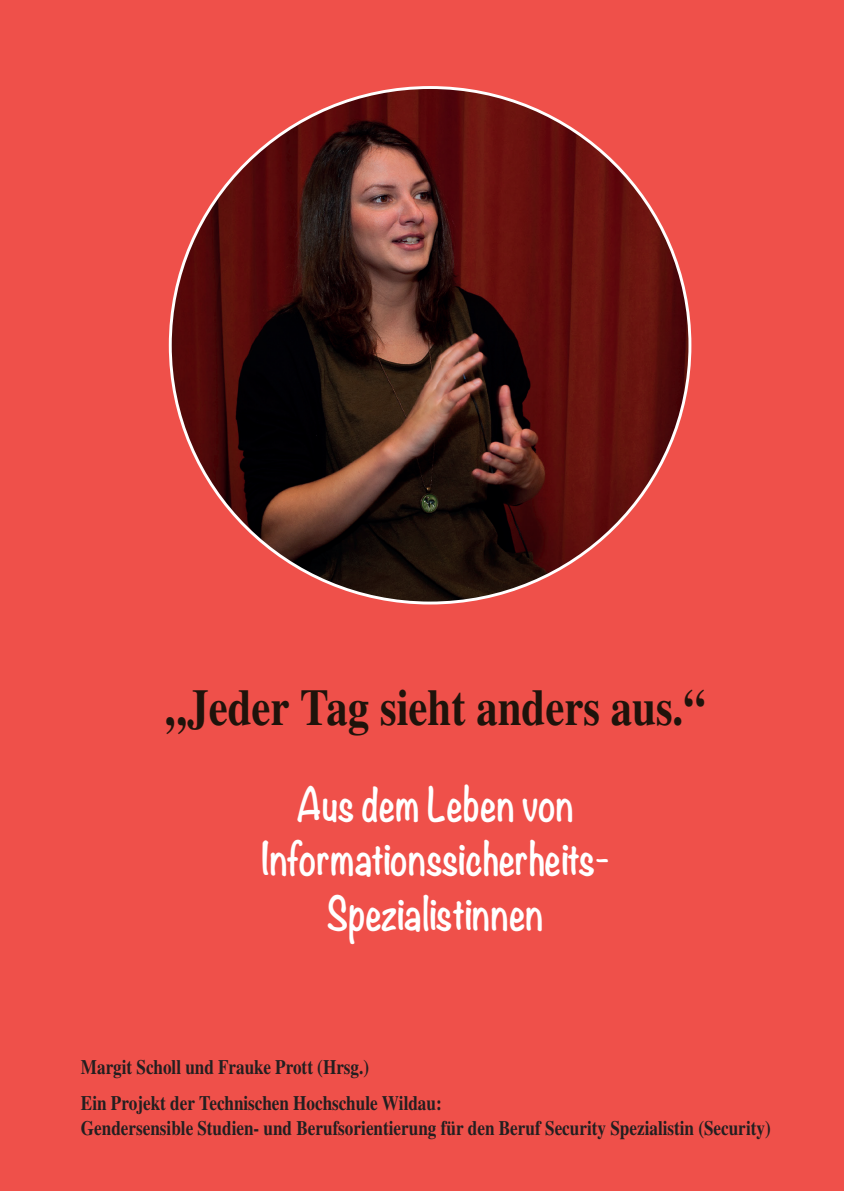
<style>
.page{position:relative;width:844px;height:1191px;background:#fff}
.page>*{position:absolute;margin:0;border:0;box-sizing:border-box;transform-origin:0 0}
.t1{font:700 51.27px "STIX General";color:#1f130b;scale:.83 1}
.t2{font:700 41.12px/54.8px "Noteworthy";color:#fff;text-align:center;scale:.83 1}
.t3{font:700 20.47px/35.9px "STIX General";color:#231f20;scale:.83 1}
</style>
<div class="page">
<div style="left:0;top:0;width:843px;height:1191px;background:#ef504a"></div>
<img style="left:170px;top:87px;width:519px;height:516px">
<h1 class="t1" style="left:166px;top:671px;width:650px">„Jeder Tag sieht anders aus.“</h1>
<h2 class="t2" style="left:261px;top:776px;width:421px">Aus dem Leben von<br>Informationssicherheits-<br>Spezialistinnen</h2>
<p class="t3" style="left:81px;top:1050px;width:436px">Margit Scholl und Frauke Prott (Hrsg.)<br>Ein Projekt der Technischen Hochschule Wildau:</p>
<p class="t3" style="left:81px;top:1110px;width:832px">Gendersensible Studien- und Berufsorientierung für den Beruf Security Spezialistin (Security)</p>
</div>
